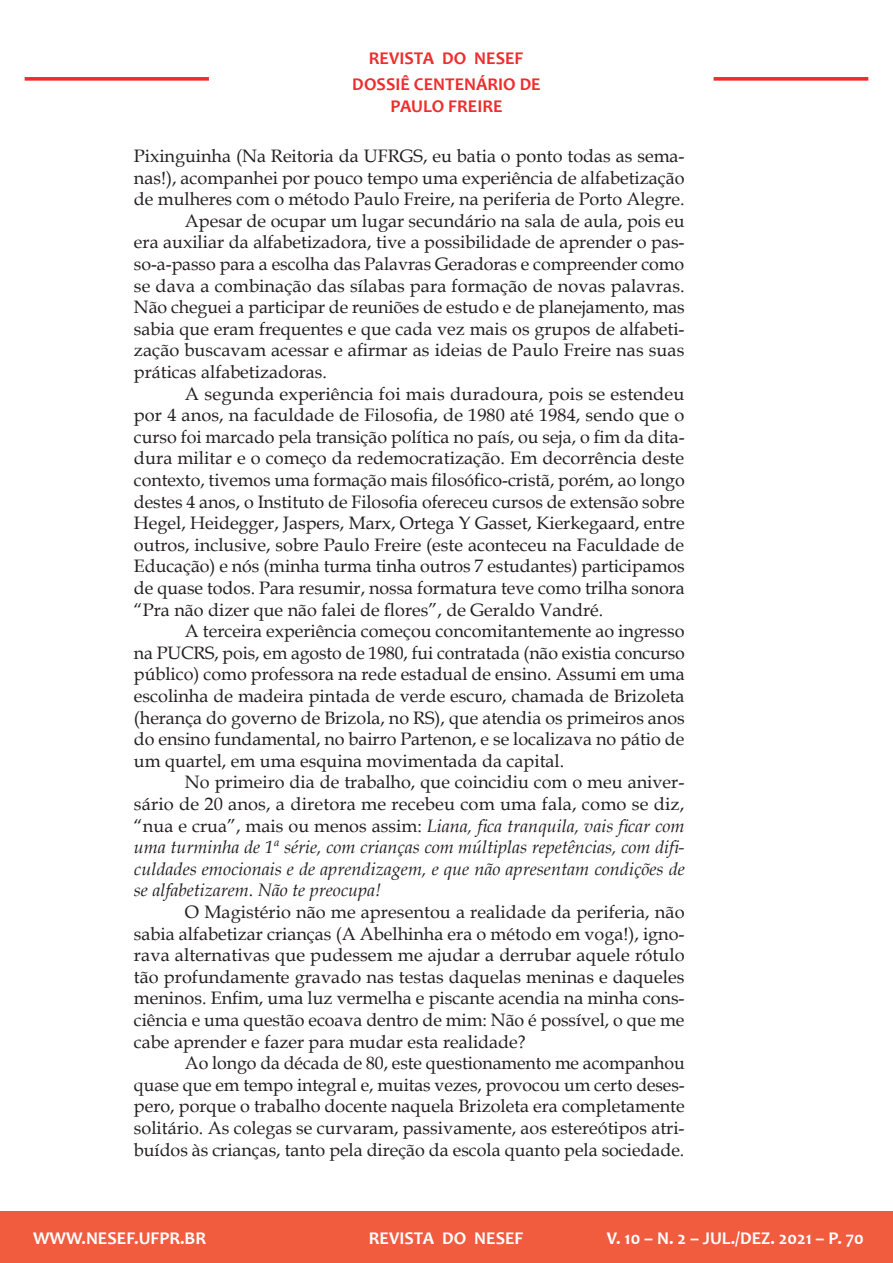
<style>
.page{position:relative;width:893px;height:1263px;background:#fff}
.page>*{position:absolute;margin:0;border:0;box-sizing:border-box;transform-origin:0 0}
.t1{font:18px "Book Antiqua";color:#231f20}
.t2{font:italic 18px "Book Antiqua";color:#231f20}
.t3{font:700 18px "Candara";color:#fff}
.t4{font:700 18px/25.8px "Candara";color:#ee2d2d;text-align:center}
.s1{font-style:normal}
</style>
<div class="page">
<div style="left:0;top:1212px;width:893px;height:51px;background:#f15b3e"></div>
<svg style="left:25px;top:77px;width:184px;height:4px"></svg>
<svg style="left:713px;top:77px;width:155px;height:4px"></svg>
<p class="t4" style="left:352px;top:45px;width:190px">REVISTA DO NESEF<br>DOSSIÊ CENTENÁRIO DE</p>
<p class="t4" style="left:390px;top:93px;width:114px">PAULO FREIRE</p>
<p class="t1" style="left:134px;top:143px;width:552px">Pixinguinha (Na Reitoria da UFRGS, eu batia o ponto todas as sema-</p>
<p class="t1" style="left:134px;top:165px;width:552px">nas!), acompanhei por pouco tempo uma experiência de alfabetização</p>
<p class="t1" style="left:134px;top:186px;width:552px">de mulheres com o método Paulo Freire, na periferia de Porto Alegre.</p>
<p class="t1" style="left:185px;top:208px;width:501px">Apesar de ocupar um lugar secundário na sala de aula, pois eu</p>
<p class="t1" style="left:134px;top:230px;width:552px">era auxiliar da alfabetizadora, tive a possibilidade de aprender o pas-</p>
<p class="t1" style="left:134px;top:251px;width:552px">so-a-passo para a escolha das Palavras Geradoras e compreender como</p>
<p class="t1" style="left:134px;top:273px;width:552px">se dava a combinação das sílabas para formação de novas palavras.</p>
<p class="t1" style="left:134px;top:294px;width:552px">Não cheguei a participar de reuniões de estudo e de planejamento, mas</p>
<p class="t1" style="left:134px;top:316px;width:552px">sabia que eram frequentes e que cada vez mais os grupos de alfabeti-</p>
<p class="t1" style="left:134px;top:338px;width:552px">zação buscavam acessar e afirmar as ideias de Paulo Freire nas suas</p>
<p class="t1" style="left:134px;top:359px;width:195px">práticas alfabetizadoras.</p>
<p class="t1" style="left:185px;top:381px;width:501px">A segunda experiência foi mais duradoura, pois se estendeu</p>
<p class="t1" style="left:134px;top:402px;width:552px">por 4 anos, na faculdade de Filosofia, de 1980 até 1984, sendo que o</p>
<p class="t1" style="left:134px;top:424px;width:552px">curso foi marcado pela transição política no país, ou seja, o fim da dita-</p>
<p class="t1" style="left:134px;top:446px;width:552px">dura militar e o começo da redemocratização. Em decorrência deste</p>
<p class="t1" style="left:134px;top:467px;width:552px">contexto, tivemos uma formação mais filosófico-cristã, porém, ao longo</p>
<p class="t1" style="left:134px;top:489px;width:552px">destes 4 anos, o Instituto de Filosofia ofereceu cursos de extensão sobre</p>
<p class="t1" style="left:134px;top:510px;width:552px">Hegel, Heidegger, Jaspers, Marx, Ortega Y Gasset, Kierkegaard, entre</p>
<p class="t1" style="left:134px;top:532px;width:552px">outros, inclusive, sobre Paulo Freire (este aconteceu na Faculdade de</p>
<p class="t1" style="left:134px;top:554px;width:552px">Educação) e nós (minha turma tinha outros 7 estudantes) participamos</p>
<p class="t1" style="left:134px;top:575px;width:552px">de quase todos. Para resumir, nossa formatura teve como trilha sonora</p>
<p class="t1" style="left:134px;top:597px;width:471px">“Pra não dizer que não falei de flores”, de Geraldo Vandré.</p>
<p class="t1" style="left:185px;top:618px;width:501px">A terceira experiência começou concomitantemente ao ingresso</p>
<p class="t1" style="left:134px;top:640px;width:552px">na PUCRS, pois, em agosto de 1980, fui contratada (não existia concurso</p>
<p class="t1" style="left:134px;top:662px;width:552px">público) como professora na rede estadual de ensino. Assumi em uma</p>
<p class="t1" style="left:134px;top:683px;width:552px">escolinha de madeira pintada de verde escuro, chamada de Brizoleta</p>
<p class="t1" style="left:134px;top:705px;width:552px">(herança do governo de Brizola, no RS), que atendia os primeiros anos</p>
<p class="t1" style="left:134px;top:726px;width:552px">do ensino fundamental, no bairro Partenon, e se localizava no pátio de</p>
<p class="t1" style="left:134px;top:748px;width:432px">um quartel, em uma esquina movimentada da capital.</p>
<p class="t1" style="left:185px;top:770px;width:501px">No primeiro dia de trabalho, que coincidiu com o meu aniver-</p>
<p class="t1" style="left:134px;top:791px;width:552px">sário de 20 anos, a diretora me recebeu com uma fala, como se diz,</p>
<p class="t2" style="left:134px;top:813px;width:552px"><span class="s1">“nua e crua”, mais ou menos assim:</span> Liana, fica tranquila, vais ficar com</p>
<p class="t2" style="left:134px;top:834px;width:552px">uma turminha de 1ª série, com crianças com múltiplas repetências, com difi-</p>
<p class="t2" style="left:134px;top:856px;width:552px">culdades emocionais e de aprendizagem, e que não apresentam condições de</p>
<p class="t2" style="left:134px;top:878px;width:249px">se alfabetizarem<span class="s1">.</span> Não te preocupa!</p>
<p class="t1" style="left:185px;top:899px;width:501px">O Magistério não me apresentou a realidade da periferia, não</p>
<p class="t1" style="left:134px;top:921px;width:552px">sabia alfabetizar crianças (A Abelhinha era o método em voga!), igno-</p>
<p class="t1" style="left:134px;top:942px;width:552px">rava alternativas que pudessem me ajudar a derrubar aquele rótulo</p>
<p class="t1" style="left:134px;top:964px;width:552px">tão profundamente gravado nas testas daquelas meninas e daqueles</p>
<p class="t1" style="left:134px;top:986px;width:552px">meninos. Enfim, uma luz vermelha e piscante acendia na minha cons-</p>
<p class="t1" style="left:134px;top:1007px;width:552px">ciência e uma questão ecoava dentro de mim: Não é possível, o que me</p>
<p class="t1" style="left:134px;top:1029px;width:393px">cabe aprender e fazer para mudar esta realidade?</p>
<p class="t1" style="left:185px;top:1050px;width:501px">Ao longo da década de 80, este questionamento me acompanhou</p>
<p class="t1" style="left:134px;top:1072px;width:552px">quase que em tempo integral e, muitas vezes, provocou um certo deses-</p>
<p class="t1" style="left:134px;top:1094px;width:552px">pero, porque o trabalho docente naquela Brizoleta era completamente</p>
<p class="t1" style="left:134px;top:1115px;width:552px">solitário. As colegas se curvaram, passivamente, aos estereótipos atri-</p>
<p class="t1" style="left:134px;top:1137px;width:552px">buídos às crianças, tanto pela direção da escola quanto pela sociedade.</p>
<p class="t3" style="left:33px;top:1227px;width:175px">WWW.NESEF.UFPR.BR</p>
<p class="t3" style="left:369px;top:1227px;width:156px">REVISTA DO NESEF</p>
<p class="t3" style="left:607px;top:1227px;width:258px">V. 10 – N. 2 – JUL./DEZ. 2021 – P. 70</p>
</div>
